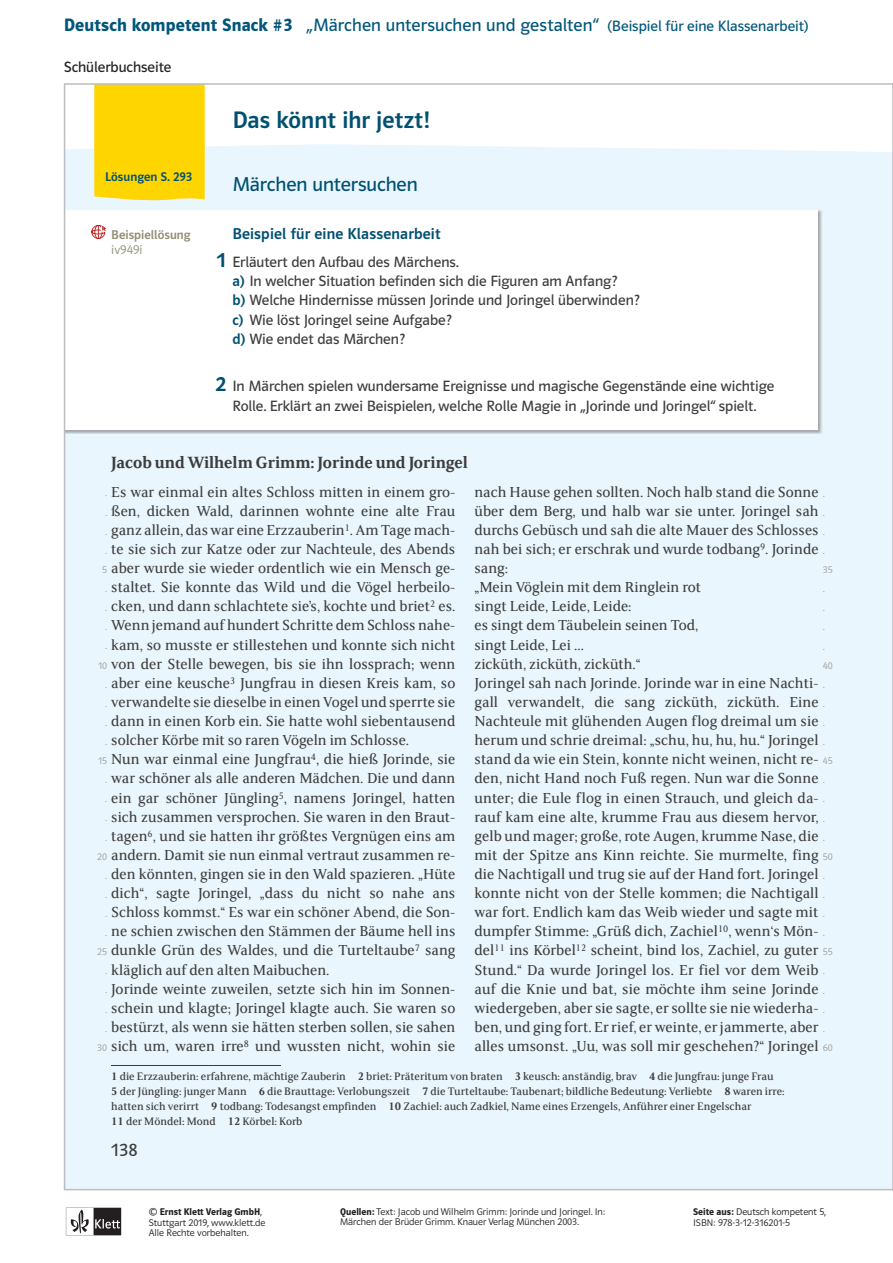
<style>
.page{position:relative;width:893px;height:1263px;background:#fff}
.page>*{position:absolute;margin:0;border:0;box-sizing:border-box;transform-origin:0 0}
.t1{font:24px "Polo CEF Medium 19";letter-spacing:.005em;color:#005071}
.t2{font:22.5px "Polo 22 K Krftg 11";color:#005071}
.t3{font:20.25px "Polo CEF Regular 25";letter-spacing:-.005em;color:#005071}
.t4{font:18px "Polo CEF";letter-spacing:.005em;color:#00567a}
.t5{font:18px "FS Sally Klett Semi Bold 13";color:#3c3c3b}
.t6{font:18px "Polo CEF Regular 25";color:#3c3c3b}
.t7{font:16.05px/19px "FS Sally Klett Regular 14";color:#3c3c3b}
.t8{font:15.75px "Polo CEF Medium 18";letter-spacing:.01em;color:#005071}
.t9{font:15px/19px "Polo CEF Regular 25";color:#3c3c3b}
.t10{font:15px "Polo CEF";color:#231f20}
.t11{font:12.75px "Polo CEF Medium 18";color:#918f74}
.t12{font:12.75px "Polo CEF Medium 18";color:#005071}
.t13{font:12.75px "Polo CEF Light 5";color:#918f74}
.t14{font:12px/15px "FS Sally Klett Medium 5";color:#3c3c3b}
.t15{font:300 9.75px/10.5px "Polo CEF";color:#231f20}
.t16{font:9.75px/19px "Polo CEF Light 5";color:#9d9d9c}
.s1{font-weight:600}
.s2{font-size:15px}
.s3{font-family:"Polo CEF Medium 18";color:#005071}
.s4{font-family:"FS Sally Klett Semi Bold 13"}
</style>
<div class="page">
<svg style="left:66px;top:1208px;width:55px;height:27px"></svg>
<div style="left:65px;top:116px;width:828px;height:1073px;background:#eaf6fe"></div>
<svg style="left:67px;top:116px;width:823px;height:36px;background:#fcfdfe"></svg>
<div style="left:94px;top:86px;width:111px;height:115px;background:#ffd500"></div>
<hr style="left:111px;top:1065px;width:170px;height:1px;background:#3c3c3b">
<img style="left:67px;top:210px;width:755px;height:224px">
<div style="left:65px;top:210px;width:753px;height:220px;background:#fff"></div>
<svg style="left:91px;top:225px;width:15px;height:14px"></svg>
<p class="t4" style="left:64px;top:14px;width:746px"><span class="s1">Deutsch kompetent Snack #3</span> „Märchen untersuchen und gestalten“ <span class="s2">(Beispiel für eine Klassenarbeit)</span></p>
<p class="t10" style="left:64px;top:58px;width:109px">Schülerbuchseite</p>
<p class="t12" style="left:105px;top:169px;width:89px">Lösungen S. 293</p>
<p class="t11" style="left:111px;top:227px;width:81px">Beispiellösung</p>
<p class="t13" style="left:111px;top:243px;width:33px">iv949i</p>
<h1 class="t1" style="left:232px;top:106px;width:199px">Das könnt ihr jetzt!</h1>
<p class="t3" style="left:232px;top:172px;width:187px">Märchen untersuchen</p>
<p class="t8" style="left:232px;top:224px;width:210px">Beispiel für eine Klassenarbeit</p>
<p class="t9" style="left:232px;top:253px;width:409px">Erläutert den Aufbau des Märchens.<br><span class="s3">a)</span> In welcher Situation befinden sich die Figuren am Anfang?<br><span class="s3">b)</span> Welche Hindernisse müssen Jorinde und Joringel überwinden? <span class="s3">c)</span> Wie löst Joringel seine Aufgabe?<br><span class="s3">d)</span> Wie endet das Märchen?</p>
<p class="t9" style="left:232px;top:377px;width:544px">In Märchen spielen wundersame Ereignisse und magische Gegenstände eine wichtige<br>Rolle. Erklärt an zwei Beispielen, welche Rolle Magie in „Jorinde und Joringel“ spielt.</p>
<h2 class="t2" style="left:216px;top:248px;width:11px">1</h2>
<h2 class="t2" style="left:215px;top:372px;width:12px">2</h2>
<p class="t5" style="left:111px;top:450px;width:358px">Jacob und Wilhelm Grimm: Jorinde und Joringel</p>
<p class="t7" style="left:111px;top:481px;width:346px">Es war einmal ein altes Schloss mitten in einem gro&shy;ßen, dicken Wald, darinnen wohnte eine alte Frau ganz allein, das war eine Erzzauberin<sup>1</sup>. Am Tage mach&shy;te sie sich zur Katze oder zur Nachteule, des Abends aber wurde sie wieder ordentlich wie ein Mensch ge&shy;staltet. Sie konnte das Wild und die Vögel herbeilo&shy;cken, und dann schlachtete sie’s, kochte und briet<sup>2</sup> es.<br>Wenn jemand auf hundert Schritte dem Schloss nahe&shy;kam, so musste er stillestehen und konnte sich nicht von der Stelle bewegen, bis sie ihn lossprach; wenn aber eine keusche<sup>3</sup> Jungfrau in diesen Kreis kam, so verwandelte sie dieselbe in einen Vogel und sperrte sie dann in einen Korb ein. Sie hatte wohl siebentausend solcher Körbe mit so raren Vögeln im Schlosse.<br>Nun war einmal eine Jungfrau<sup>4</sup>, die hieß Jorinde, sie war schöner als alle anderen Mädchen. Die und dann ein gar schöner Jüngling<sup>5</sup>, namens Joringel, hatten sich zusammen versprochen. Sie waren in den Braut&shy;tagen<sup>6</sup>, und sie hatten ihr größtes Vergnügen eins am andern. Damit sie nun einmal vertraut zusammen re&shy;den könnten, gingen sie in den Wald spazieren. „Hüte dich“, sagte Joringel, „dass du nicht so nahe ans Schloss kommst.“ Es war ein schöner Abend, die Son&shy;ne schien zwischen den Stämmen der Bäume hell ins dunkle Grün des Waldes, und die Turteltaube<sup>7</sup> sang kläglich auf den alten Maibuchen.<br>Jorinde weinte zuweilen, setzte sich hin im Sonnen&shy;schein und klagte; Joringel klagte auch. Sie waren so bestürzt, als wenn sie hätten sterben sollen, sie sahen sich um, waren irre<sup>8</sup> und wussten nicht, wohin sie</p>
<p class="t7" style="left:474px;top:481px;width:346px">nach Hause gehen sollten. Noch halb stand die Sonne über dem Berg, und halb war sie unter. Joringel sah durchs Gebüsch und sah die alte Mauer des Schlosses nah bei sich; er erschrak und wurde todbang<sup>9</sup>. Jorinde sang:<br>„Mein Vöglein mit dem Ringlein rot<br>singt Leide, Leide, Leide:<br>es singt dem Täubelein seinen Tod,<br>singt Leide, Lei …<br>zicküth, zicküth, zicküth.“<br>Joringel sah nach Jorinde. Jorinde war in eine Nachti&shy;gall verwandelt, die sang zicküth, zicküth. Eine Nachteule mit glühenden Augen flog dreimal um sie herum und schrie dreimal: „schu, hu, hu, hu.“ Joringel stand da wie ein Stein, konnte nicht weinen, nicht re&shy;den, nicht Hand noch Fuß regen. Nun war die Sonne unter; die Eule flog in einen Strauch, und gleich da&shy;rauf kam eine alte, krumme Frau aus diesem hervor, gelb und mager; große, rote Augen, krumme Nase, die mit der Spitze ans Kinn reichte. Sie murmelte, fing die Nachtigall und trug sie auf der Hand fort. Joringel konnte nicht von der Stelle kommen; die Nachtigall war fort. Endlich kam das Weib wieder und sagte mit dumpfer Stimme: „Grüß dich, Zachiel<sup>10</sup>, wenn‘s Mön&shy;del<sup>11</sup> ins Körbel<sup>12</sup> scheint, bind los, Zachiel, zu guter Stund.“ Da wurde Joringel los. Er fiel vor dem Weib auf die Knie und bat, sie möchte ihm seine Jorinde wiedergeben, aber sie sagte, er sollte sie nie wiederha&shy;ben, und ging fort. Er rief, er weinte, er jammerte, aber alles umsonst. „Uu, was soll mir geschehen?“ Joringel</p>
<p class="t16" style="left:97px;top:484px;width:12px;text-align:right">.<br>.<br>.<br>.<br>5<br>.<br>.<br>.<br>.<br>10 .<br>.<br>.<br>.<br>15 .<br>.<br>.<br>.<br>20 .<br>.<br>.<br>.<br>25 .<br>.<br>.<br>.<br>30</p>
<p class="t16" style="left:823px;top:484px;width:11px">.<br>.<br>.<br>.<br>35 .<br>.<br>.<br>.<br>40 .<br>.<br>.<br>.<br>45 .<br>.<br>.<br>.<br>50 .<br>.<br>.<br>.<br>55 .<br>.<br>.<br>.<br>60</p>
<p class="t14" style="left:111px;top:1068px;width:675px"><span class="s4">1</span> die Erzzauberin: erfahrene, mächtige Zauberin <span class="s4">2</span> briet: Präteritum von braten <span class="s4">3</span> keusch: anständig, brav <span class="s4">4</span> die Jungfrau: junge Frau<br><span class="s4">5</span> der Jüngling: junger Mann <span class="s4">6</span> die Brauttage: Verlobungszeit <span class="s4">7</span> die Turteltaube: Taubenart; bildliche Bedeutung: Verliebte <span class="s4">8</span> waren irre: hatten sich verirrt <span class="s4">9</span> todbang: Todesangst empfinden <span class="s4">10</span> Zachiel: auch Zadkiel, Name eines Erzengels, Anführer einer Engelschar<br><span class="s4">11</span> der Möndel: Mond <span class="s4">12</span> Körbel: Korb</p>
<p class="t6" style="left:111px;top:1139px;width:28px">138</p>
<p class="t15" style="left:149px;top:1206px;width:118px">© <span class="s1">Ernst Klett Verlag GmbH</span>,<br>Stuttgart 2019, www.klett.de<br>Alle Rechte vorbehalten.</p>
<p class="t15" style="left:340px;top:1206px;width:267px"><span class="s1">Quellen:</span> Text: Jacob und Wilhelm Grimm: Jorinde und Joringel. In:<br>Märchen der Brüder Grimm. Knauer Verlag München 2003.</p>
<p class="t15" style="left:693px;top:1206px;width:135px"><span class="s1">Seite aus:</span> Deutsch kompetent 5,<br>ISBN: 978-3-12-316201-5</p>
</div>
